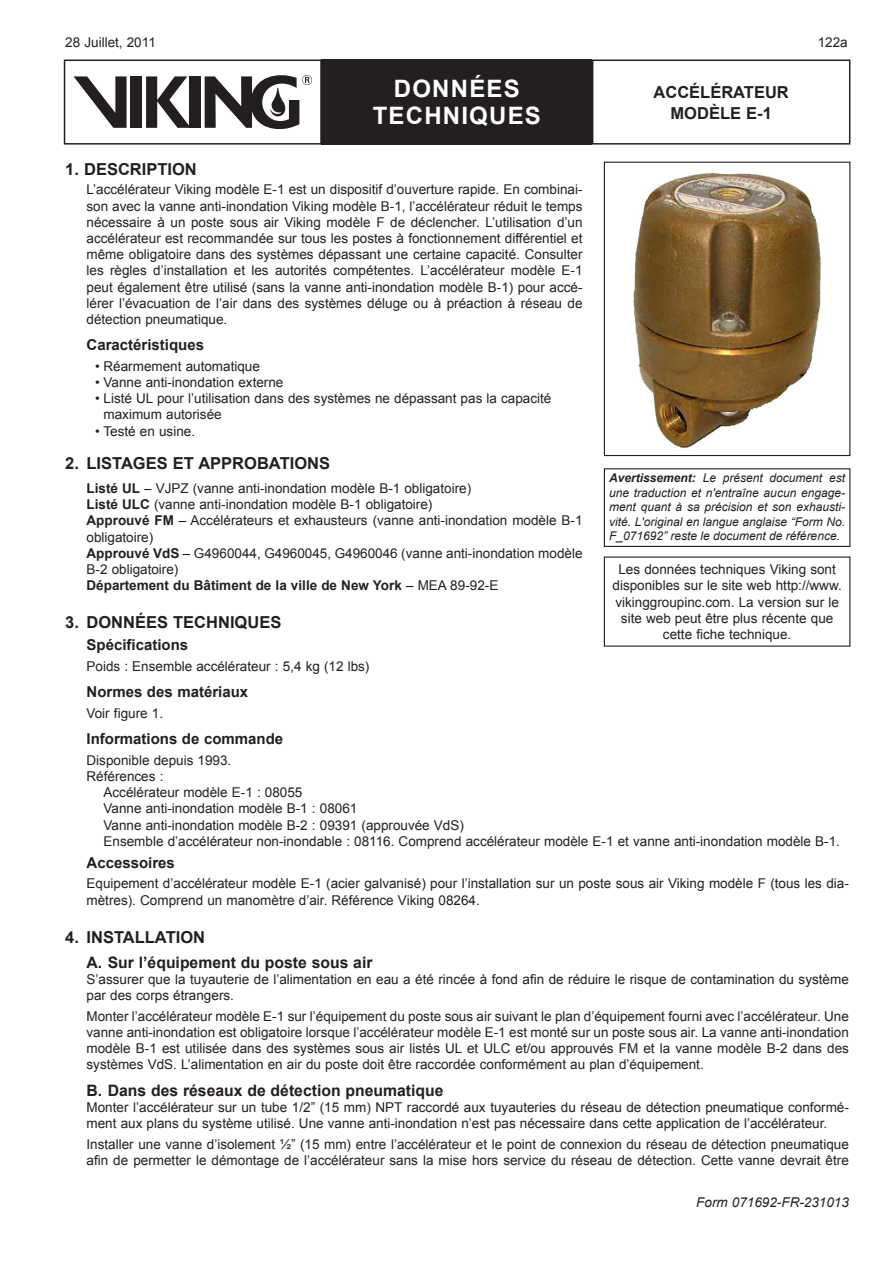
<style>
.page{position:relative;width:893px;height:1263px;background:#fff}
.page>*{position:absolute;margin:0;border:0;box-sizing:border-box;transform-origin:0 0}
.t1{font:700 24px/27px "Arial";letter-spacing:.05em;color:#fff;text-align:center}
.heading_1{font:700 16.5px/21px "Arial";color:#231f20;text-align:center}
.heading_2{font:700 15.75px "Arial";color:#231f20}
.heading_3{font:700 15px "Arial";color:#231f20}
.body{font:13.5px/16.2px "Arial";color:#231f20}
.List_Bullet{font:13.5px/16.2px "Arial";color:#231f20}
.body-2{font:700 13.5px "Arial";color:#231f20}
.t2{font:italic 13.5px "Arial";color:#231f20}
.t3{font:italic 12px/14.4px "Arial";color:#231f20;text-align:justify}
.s1{font-weight:700}
.s2{font-weight:400}
</style>
<div class="page">
<div style="left:592px;top:60px;width:258px;height:85px;border:2px solid #231f20"></div>
<div style="left:322px;top:60px;width:270px;height:85px;background:#231f20"></div>
<div style="left:189px;top:76px;width:11px;height:52px;background:#231f20"></div>
<div style="left:131px;top:76px;width:11px;height:52px;background:#231f20"></div>
<svg style="left:146px;top:76px;width:43px;height:52px"></svg>
<svg style="left:74px;top:76px;width:53px;height:52px"></svg>
<svg style="left:205px;top:75px;width:107px;height:54px"></svg>
<div style="left:64px;top:60px;width:258px;height:85px;border:2px solid #231f20"></div>
<div style="left:604px;top:468px;width:246px;height:79px;border:1px solid #231f20"></div>
<img style="left:633px;top:172px;width:188px;height:277px">
<div style="left:604px;top:162px;width:246px;height:294px;border:1px solid #231f20"></div>
<p class="body" style="left:65px;top:34px;width:92px">28 Juillet, 2011</p>
<p class="body" style="left:818px;top:34px;width:32px">122a</p>
<h1 class="t1" style="left:373px;top:76px;width:170px">DONNÉES<br>TECHNIQUES</h1>
<p class="heading_1" style="left:653px;top:82px;width:137px">ACCÉLÉRATEUR<br>MODÈLE E-1</p>
<p class="heading_1" style="left:65px;top:159px;width:133px">1. DESCRIPTION</p>
<p class="body" style="left:87px;top:182px;width:497px;text-align:justify">L’accélérateur Viking modèle E-1 est un dispositif d’ouverture rapide. En combinai&shy;son avec la vanne anti-inondation Viking modèle B-1, l’accélérateur réduit le temps nécessaire à un poste sous air Viking modèle F de déclencher. L’utilisation d’un accélérateur est recommandée sur tous les postes à fonctionnement différentiel et même obligatoire dans des systèmes dépassant une certaine capacité. Consulter les règles d’installation et les autorités compétentes. L’accélérateur modèle E-1 peut également être utilisé (sans la vanne anti-inondation modèle B-1) pour accé&shy;lérer l’évacuation de l’air dans des systèmes déluge ou à préaction à réseau de détection pneumatique.</p>
<p class="heading_3" style="left:87px;top:335px;width:119px">Caractéristiques</p>
<p class="List_Bullet" style="left:95px;top:358px;width:166px">• Réarmement automatique</p>
<p class="List_Bullet" style="left:95px;top:374px;width:190px">• Vanne anti-inondation externe</p>
<p class="List_Bullet" style="left:104px;top:391px;width:449px;text-indent:-9px">• Listé UL pour l’utilisation dans des systèmes ne dépassant pas la capacité maximum autorisée</p>
<p class="List_Bullet" style="left:95px;top:423px;width:102px">• Testé en usine.</p>
<p class="heading_1" style="left:65px;top:454px;width:266px">2. LISTAGES ET APPROBATIONS</p>
<p class="body" style="left:87px;top:480px;width:386px"><span class="s1">Listé UL</span> – VJPZ (vanne anti-inondation modèle B-1 obligatoire)</p>
<p class="body" style="left:87px;top:496px;width:347px"><span class="s1">Listé ULC</span> (vanne anti-inondation modèle B-1 obligatoire)</p>
<p class="body" style="left:87px;top:513px;width:497px"><span class="s1">Approuvé FM</span> – Accélérateurs et exhausteurs (vanne anti-inondation modèle B-1 obligatoire)</p>
<p class="body" style="left:87px;top:545px;width:497px"><span class="s1">Approuvé VdS</span> – G4960044, G4960045, G4960046 (vanne anti-inondation modèle<br>B-2 obligatoire)</p>
<p class="body-2" style="left:87px;top:576px;width:413px">Département du Bâtiment de la ville de New York <span class="s2">– MEA 89-92-E</span></p>
<p class="heading_1" style="left:65px;top:612px;width:218px">3. DONNÉES TECHNIQUES</p>
<p class="heading_3" style="left:87px;top:635px;width:103px">Spécifications</p>
<p class="body" style="left:87px;top:658px;width:284px">Poids : Ensemble accélérateur : 5,4 kg (12 lbs)</p>
<p class="heading_3" style="left:87px;top:682px;width:163px">Normes des matériaux</p>
<p class="body" style="left:87px;top:705px;width:78px">Voir figure 1.</p>
<p class="heading_3" style="left:87px;top:729px;width:198px">Informations de commande</p>
<p class="body" style="left:87px;top:752px;width:146px">Disponible depuis 1993.</p>
<p class="body" style="left:87px;top:768px;width:78px">Références :</p>
<p class="List_Bullet" style="left:104px;top:784px;width:200px">Accélérateur modèle E-1 : 08055</p>
<p class="List_Bullet" style="left:104px;top:801px;width:255px">Vanne anti-inondation modèle B-1 : 08061</p>
<p class="List_Bullet" style="left:104px;top:817px;width:362px">Vanne anti-inondation modèle B-2 : 09391 (approuvée VdS)</p>
<p class="List_Bullet" style="left:104px;top:833px;width:738px">Ensemble d’accélérateur non-inondable : 08116. Comprend accélérateur modèle E-1 et vanne anti-inondation modèle B-1.</p>
<p class="heading_3" style="left:87px;top:853px;width:90px">Accessoires</p>
<p class="body" style="left:87px;top:876px;width:764px">Equipement d’accélérateur modèle E-1 (acier galvanisé) pour l’installation sur un poste sous air Viking modèle F (tous les dia&shy;mètres). Comprend un manomètre d’air. Référence Viking 08264.</p>
<p class="heading_1" style="left:65px;top:927px;width:141px">4. INSTALLATION</p>
<p class="heading_2" style="left:87px;top:952px;width:288px">A. Sur l’équipement du poste sous air</p>
<p class="body" style="left:87px;top:971px;width:764px">S’assurer que la tuyauterie de l’alimentation en eau a été rincée à fond afin de réduire le risque de contamination du système par des corps étrangers.</p>
<p class="body" style="left:87px;top:1008px;width:764px;text-align:justify">Monter l’accélérateur modèle E-1 sur l’équipement du poste sous air suivant le plan d’équipement fourni avec l’accélérateur. Une vanne anti-inondation est obligatoire lorsque l’accélérateur modèle E-1 est monté sur un poste sous air. La vanne anti-inondation modèle B-1 est utilisée dans des systèmes sous air listés UL et ULC et/ou approuvés FM et la vanne modèle B-2 dans des systèmes VdS. L’alimentation en air du poste doit être raccordée conformément au plan d’équipement.</p>
<p class="heading_2" style="left:87px;top:1080px;width:358px">B. Dans des réseaux de détection pneumatique</p>
<p class="body" style="left:87px;top:1099px;width:764px">Monter l’accélérateur sur un tube 1/2” (15 mm) NPT raccordé aux tuyauteries du réseau de détection pneumatique conformé&shy;ment aux plans du système utilisé. Une vanne anti-inondation n’est pas nécessaire dans cette application de l’accélérateur.</p>
<p class="body" style="left:87px;top:1136px;width:764px">Installer une vanne d’isolement ½” (15 mm) entre l’accélérateur et le point de connexion du réseau de détection pneumatique afin de permetter le démontage de l’accélérateur sans la mise hors service du réseau de détection. Cette vanne devrait être</p>
<p class="t3" style="left:609px;top:471px;width:237px"><span class="s1">Avertissement:</span> Le présent document est une traduction et n'entraîne aucun engage&shy;ment quant à sa précision et son exhausti&shy;vité. L'original en langue anglaise “Form No.<br>F_071692” reste le document de référence.</p>
<p class="body" style="left:612px;top:561px;width:231px;text-align:center">Les données techniques Viking sont disponibles sur le site web http://www. vikinggroupinc.com. La version sur le site web peut être plus récente que cette fiche technique.</p>
<p class="t2" style="left:696px;top:1194px;width:154px">Form 071692-FR-231013</p>
</div>
